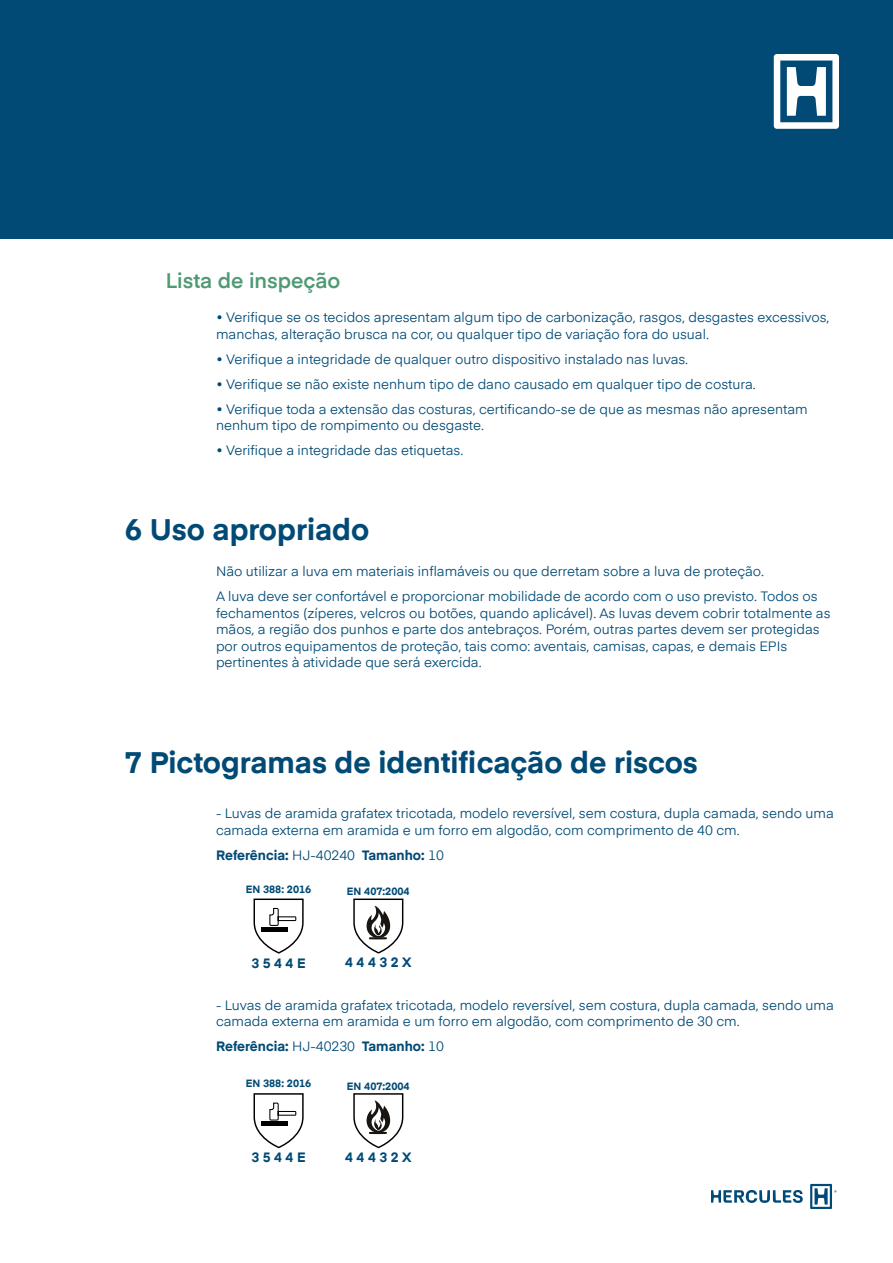
<style>
.page{position:relative;width:893px;height:1263px;background:#fff}
.page>*{position:absolute;margin:0;border:0;box-sizing:border-box;transform-origin:0 0}
.t1{font:700 29.7px "Eina 01";color:#004a75}
.t2{font:600 21px "Eina 01";color:#4f9973}
.t3{font:13.5px/16.5px "Eina 01";color:#004a75}
.t4{font:700 13.5px "Eina 01";color:#004a75}
.t5{font:700 10.5px "Eina 01";color:#004a75}
.s1{font-weight:400}
</style>
<div class="page">
<div style="left:0;top:0;width:893px;height:238px;background:#004a75"></div>
<svg style="left:774px;top:54px;width:65px;height:75px"></svg>
<svg style="left:711px;top:1190px;width:92px;height:13px"></svg>
<svg style="left:810px;top:1184px;width:26px;height:25px"></svg>
<svg style="left:253px;top:898px;width:51px;height:56px"></svg>
<svg style="left:353px;top:898px;width:51px;height:56px"></svg>
<svg style="left:253px;top:1093px;width:51px;height:56px"></svg>
<svg style="left:353px;top:1093px;width:51px;height:56px"></svg>
<h2 class="t2" style="left:166px;top:265px;width:176px">Lista de inspeção</h2>
<p class="t3" style="left:216px;top:308px;width:615px">• Verifique se os tecidos apresentam algum tipo de carbonização, rasgos, desgastes excessivos, manchas, alteração brusca na cor, ou qualquer tipo de variação fora do usual.</p>
<p class="t3" style="left:216px;top:350px;width:474px">• Verifique a integridade de qualquer outro dispositivo instalado nas luvas.</p>
<p class="t3" style="left:216px;top:375px;width:541px">• Verifique se não existe nenhum tipo de dano causado em qualquer tipo de costura.</p>
<p class="t3" style="left:216px;top:400px;width:593px">• Verifique toda a extensão das costuras, certificando-se de que as mesmas não apresentam nenhum tipo de rompimento ou desgaste.</p>
<p class="t3" style="left:216px;top:441px;width:249px">• Verifique a integridade das etiquetas.</p>
<h1 class="t1" style="left:125px;top:507px;width:246px">6 Uso apropriado</h1>
<p class="t3" style="left:216px;top:558px;width:603px;line-height:25px">Não utilizar a luva em materiais inflamáveis ou que derretam sobre a luva de proteção.<br>A luva deve ser confortável e proporcionar mobilidade de acordo com o uso previsto. Todos os</p>
<p class="t3" style="left:216px;top:604px;width:616px">fechamentos (zíperes, velcros ou botões, quando aplicável). As luvas devem cobrir totalmente as mãos, a região dos punhos e parte dos antebraços. Porém, outras partes devem ser protegidas por outros equipamentos de proteção, tais como: aventais, camisas, capas, e demais EPIs pertinentes à atividade que será exercida.</p>
<h1 class="t1" style="left:125px;top:740px;width:574px">7 Pictogramas de identificação de riscos</h1>
<p class="t3" style="left:216px;top:804px;width:619px">- Luvas de aramida grafatex tricotada, modelo reversível, sem costura, dupla camada, sendo uma camada externa em aramida e um forro em algodão, com comprimento de 40 cm.</p>
<p class="t4" style="left:216px;top:845px;width:229px">Referência: <span class="s1">HJ-40240</span> Tamanho: <span class="s1">10</span></p>
<p class="t5" style="left:246px;top:881px;width:67px">EN 388: 2016</p>
<p class="t4" style="left:252px;top:953px;width:56px">3 5 4 4 E</p>
<p class="t5" style="left:347px;top:883px;width:64px">EN 407:2004</p>
<p class="t4" style="left:345px;top:953px;width:68px">4 4 4 3 2 X</p>
<p class="t3" style="left:216px;top:996px;width:619px">- Luvas de aramida grafatex tricotada, modelo reversível, sem costura, dupla camada, sendo uma camada externa em aramida e um forro em algodão, com comprimento de 30 cm.</p>
<p class="t4" style="left:216px;top:1037px;width:229px">Referência: <span class="s1">HJ-40230</span> Tamanho: <span class="s1">10</span></p>
<p class="t5" style="left:246px;top:1076px;width:67px">EN 388: 2016</p>
<p class="t4" style="left:252px;top:1147px;width:56px">3 5 4 4 E</p>
<p class="t5" style="left:347px;top:1078px;width:64px">EN 407:2004</p>
<p class="t4" style="left:345px;top:1147px;width:68px">4 4 4 3 2 X</p>
</div>
